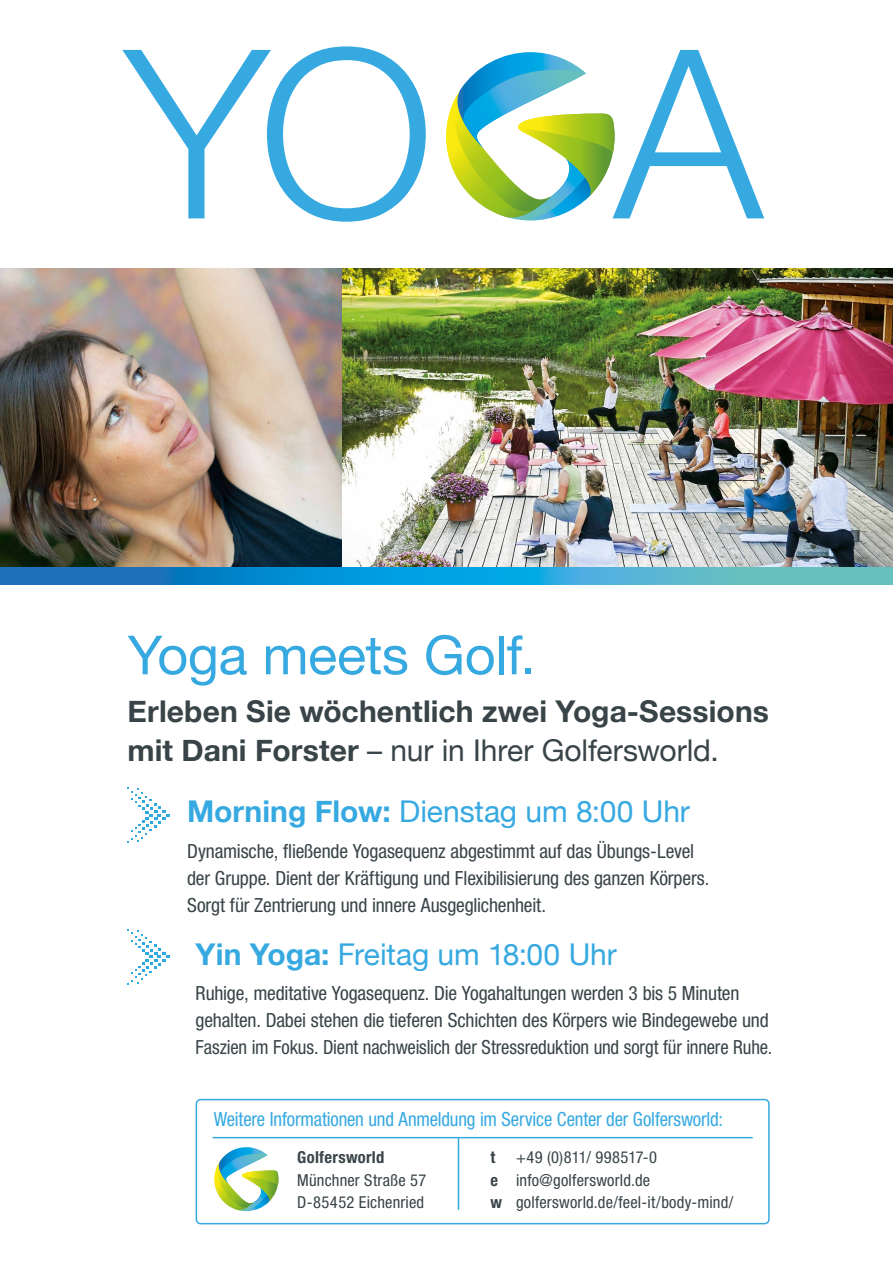
<style>
.page{position:relative;width:893px;height:1263px;background:#fff}
.page>*{position:absolute;margin:0;border:0;box-sizing:border-box;transform-origin:0 0}
.t1{font:300 235.95px "Helvetica Neue";color:#36a9e1}
.t2{font:54px "Helvetica Neue";letter-spacing:-.01em;color:#36a9e1}
.t3{font:700 30px/39px "Helvetica Neue";letter-spacing:.005em;color:#394448}
.t4{font:30px "Helvetica Neue";letter-spacing:-.005em;color:#36a9e1}
.t5{font:condensed 19.5px/27px "Helvetica Neue LT Std";letter-spacing:-.01em;color:#394448}
.t6{font:condensed 19.5px "Helvetica Neue LT Std";letter-spacing:-.01em;color:#36a9e1;scale:.96 1}
.t7{font:condensed 16.5px/22.5px "Helvetica Neue LT Std";letter-spacing:.01em;color:#394448}
.t8{font:700 condensed 16.5px "Helvetica Neue LT Std";letter-spacing:.015em;color:#394448}
.s1{font-weight:400}
.s2{font-weight:700}
</style>
<div class="page">
<img style="left:341px;top:269px;width:552px;height:299px">
<img style="left:0;top:269px;width:341px;height:299px">
<svg style="left:0;top:568px;width:893px;height:17px;background:#299ccc"></svg>
<svg style="left:446px;top:52px;width:169px;height:169px"></svg>
<svg style="left:128px;top:788px;width:42px;height:55px"></svg>
<svg style="left:128px;top:929px;width:42px;height:56px"></svg>
<div style="left:196px;top:1099px;width:574px;height:125px;border:2px solid #36a9e1;border-radius:4px"></div>
<svg style="left:214px;top:1147px;width:64px;height:65px"></svg>
<hr style="left:458px;top:1138px;width:1px;height:72px;background:#36a9e1">
<hr style="left:213px;top:1137px;width:540px;height:1px;background:#36a9e1">
<h1 class="t1" style="left:124px;top:-56px;width:640px">YO A</h1>
<h2 class="t2" style="left:128px;top:616px;width:409px">Yoga meets Golf.</h2>
<h3 class="t3" style="left:128px;top:692px;width:643px">Erleben Sie wöchentlich zwei Yoga-Sessions mit Dani Forster <span class="s1">– nur in Ihrer Golfersworld.</span></h3>
<h3 class="t4" style="left:187px;top:790px;width:504px"><span class="s2">Morning Flow:</span> Dienstag um 8:00 Uhr</h3>
<p class="t5" style="left:187px;top:837px;width:524px">Dynamische, fließende Yogasequenz abgestimmt auf das Übungs-Level der Gruppe. Dient der Kräftigung und Flexibilisierung des ganzen Körpers.<br>Sorgt für Zentrierung und innere Ausgeglichenheit.</p>
<h3 class="t4" style="left:196px;top:932px;width:423px"><span class="s2">Yin Yoga:</span> Freitag um 18:00 Uhr</h3>
<p class="t5" style="left:196px;top:980px;width:578px">Ruhige, meditative Yogasequenz. Die Yogahaltungen werden 3 bis 5 Minuten gehalten. Dabei stehen die tieferen Schichten des Körpers wie Bindegewebe und<br>Faszien im Fokus. Dient nachweislich der Stressreduktion und sorgt für innere Ruhe.</p>
<p class="t6" style="left:214px;top:1108px;width:532px">Weitere Informationen und Anmeldung im Service Center der Golfersworld:</p>
<p class="t8" style="left:297px;top:1147px;width:88px">Golfersworld</p>
<p class="t7" style="left:297px;top:1168px;width:130px">Münchner Straße 57<br>D-85452 Eichenried</p>
<p class="t7" style="left:490px;top:1146px;width:244px;text-indent:26px">+49 (0)811/ 998517-0<br><span class="s2">e</span> info@golfersworld.de<br><span class="s2">w</span> golfersworld.de/feel-it/body-mind/</p>
<p class="t8" style="left:490px;top:1147px;width:6px">t</p>
</div>
